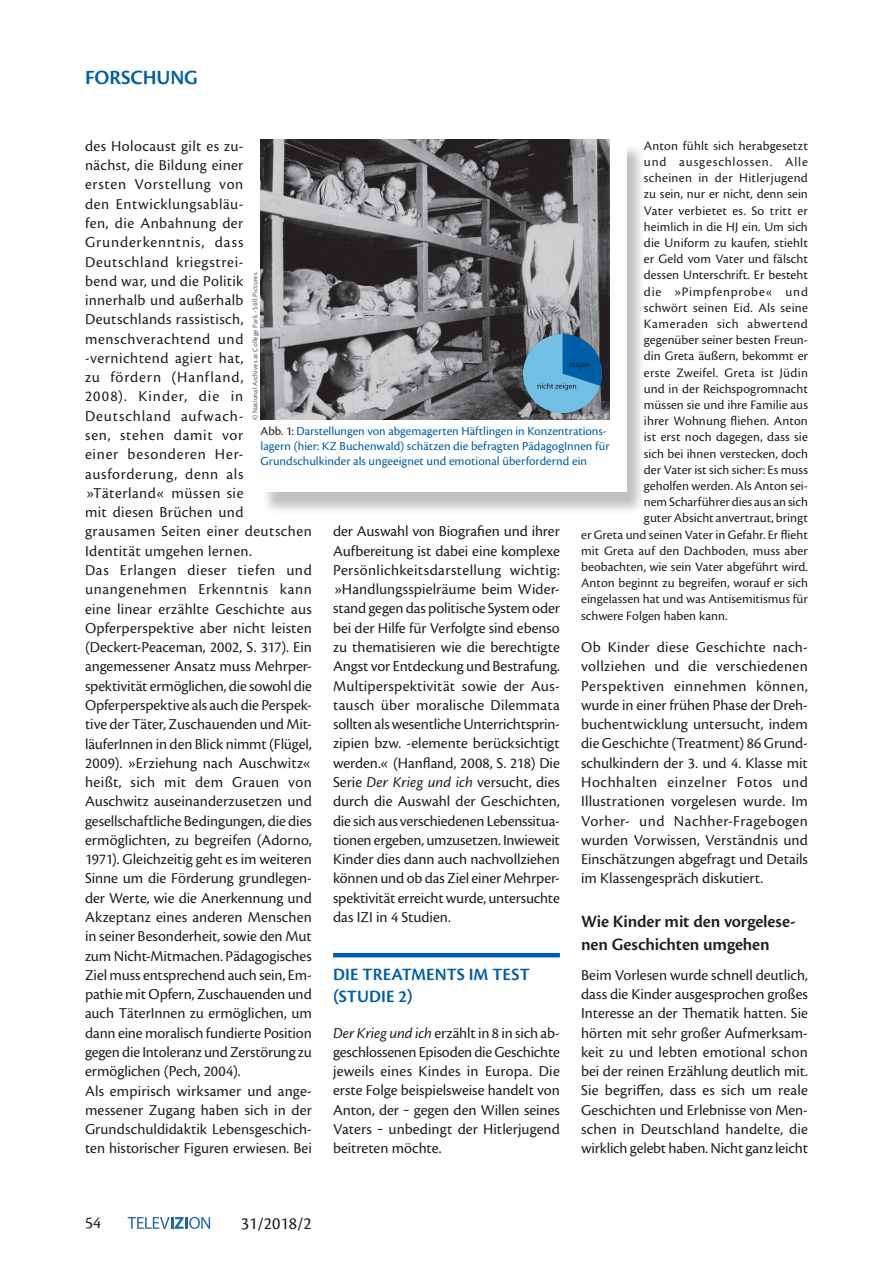
<style>
.page{position:relative;width:893px;height:1263px;background:#fff}
.page>*{position:absolute;margin:0;border:0;box-sizing:border-box;transform-origin:0 0}
.t1{font:600 21px "Cronos Pro";letter-spacing:-.005em;color:#005ea8}
.t2{font:600 18px/22.5px "Cronos Pro";letter-spacing:-.005em;color:#231f20}
.t3{font:600 18px/22.5px "Cronos Pro";letter-spacing:.005em;color:#005ea8}
.t4{font:18px "Cronos Pro";color:#231f20}
.t5{font:17.25px "Cronos Pro";color:#231f20}
.t6{font:15.75px/19.4px "Cronos Pro";letter-spacing:.005em;color:#231f20;text-align:justify}
.t7{font:13.5px "Cronos Pro";letter-spacing:.005em;color:#231f20}
.t8{font:13.5px "Cronos Pro";letter-spacing:.025em;color:#231f20}
.t9{font:13.5px "Cronos Pro";letter-spacing:.065em;color:#231f20}
.t10{font:13.5px "Cronos Pro";letter-spacing:.04em;color:#231f20}
.t11{font:13.5px "Cronos Pro";letter-spacing:.06em;color:#231f20}
.t12{font:12.75px/15.3px "Cronos Pro";letter-spacing:.005em;color:#005ea8}
.t13{font:7.5px "Cronos Pro";letter-spacing:.015em;color:#57585a}
.s1{color:#231f20}
.s2{font-style:italic}
</style>
<div class="page">
<svg style="left:128px;top:1217px;width:82px;height:12px"></svg>
<hr style="left:333px;top:953px;width:227px;height:4px;background:#005ea8">
<div style="left:261px;top:144px;width:385px;height:371px;background:#231f20;opacity:.28"></div>
<div style="left:260px;top:139px;width:367px;height:353px;background:#fff"></div>
<img style="left:260px;top:139px;width:350px;height:280px">
<img style="left:524px;top:335px;width:78px;height:78px">
<h1 class="t1" style="left:85px;top:65px;width:114px">FORSCHUNG</h1>
<p class="t6" style="left:85px;top:136px;width:228px;text-align:left">des Holocaust gilt es zu-<br>nächst, die Bildung einer<br>ersten Vorstellung von<br>den Entwicklungsabläu-<br>fen, die Anbahnung der<br>Grunderkenntnis, dass<br>Deutschland kriegstrei-<br>bend war, und die Politik<br>innerhalb und außerhalb<br>Deutschlands rassistisch, menschverachtend und -vernichtend agiert hat,<br>zu fördern (Hanfland,<br>2008). Kinder, die in<br>Deutschland aufwach-<br>sen, stehen damit vor<br>einer besonderen Her&shy;ausforderung, denn als »Täterland« müssen sie<br>mit diesen Brüchen und grausamen Seiten einer deutschen<br>Identität umgehen lernen.<br>Das Erlangen dieser tiefen und unangenehmen Erkenntnis kann eine linear erzählte Geschichte aus<br>Opferperspektive aber nicht leisten (Deckert-Peaceman, 2002, S. 317). Ein angemessener Ansatz muss Mehrper&shy;spektivität ermöglichen, die sowohl die<br>Opferperspektive als auch die Perspek&shy;tive der Täter, Zuschauenden und Mit&shy;läuferInnen in den Blick nimmt (Flügel,<br>2009). »Erziehung nach Auschwitz« heißt, sich mit dem Grauen von<br>Auschwitz auseinanderzusetzen und gesellschaftliche Bedingungen, die dies ermöglichten, zu begreifen (Adorno,<br>1971). Gleichzeitig geht es im weiteren<br>Sinne um die Förderung grundlegen&shy;der Werte, wie die Anerkennung und<br>Akzeptanz eines anderen Menschen in seiner Besonderheit, sowie den Mut zum Nicht-Mitmachen. Pädagogisches<br>Ziel muss entsprechend auch sein, Em&shy;pathie mit Opfern, Zuschauenden und auch TäterInnen zu ermöglichen, um dann eine moralisch fundierte Position gegen die Intoleranz und Zerstörung zu ermöglichen (Pech, 2004).<br>Als empirisch wirksamer und ange&shy;messener Zugang haben sich in der<br>Grundschuldidaktik Lebensgeschich&shy;ten historischer Figuren erwiesen. Bei</p>
<p class="t7" style="left:644px;top:138px;width:166px">Anton fühlt sich herabgesetzt</p>
<p class="t9" style="left:644px;top:154px;width:165px">und ausgeschlossen. Alle</p>
<p class="t8" style="left:644px;top:170px;width:165px">scheinen in der Hitlerjugend</p>
<p class="t7" style="left:644px;top:186px;width:165px">zu sein, nur er nicht, denn sein</p>
<p class="t7" style="left:644px;top:203px;width:165px">Vater verbietet es. So tritt er</p>
<p class="t7" style="left:644px;top:219px;width:165px">heimlich in die HJ ein. Um sich</p>
<p class="t7" style="left:644px;top:235px;width:166px">die Uniform zu kaufen, stiehlt</p>
<p class="t7" style="left:644px;top:251px;width:165px">er Geld vom Vater und fälscht</p>
<p class="t7" style="left:644px;top:267px;width:165px">dessen Unterschrift. Er besteht</p>
<p class="t11" style="left:644px;top:284px;width:166px">die »Pimpfenprobe« und</p>
<p class="t7" style="left:644px;top:300px;width:165px">schwört seinen Eid. Als seine</p>
<p class="t10" style="left:644px;top:316px;width:165px">Kameraden sich abwertend</p>
<p class="t7" style="left:644px;top:332px;width:165px">gegenüber seiner besten Freun-</p>
<p class="t7" style="left:644px;top:348px;width:166px">din Greta äußern, bekommt er</p>
<p class="t7" style="left:644px;top:365px;width:166px">erste Zweifel. Greta ist Jüdin</p>
<p class="t7" style="left:644px;top:381px;width:166px">und in der Reichspogromnacht</p>
<p class="t7" style="left:644px;top:397px;width:166px">müssen sie und ihre Familie aus</p>
<p class="t7" style="left:644px;top:413px;width:165px">ihrer Wohnung fliehen. Anton</p>
<p class="t7" style="left:644px;top:429px;width:165px">ist erst noch dagegen, dass sie</p>
<p class="t7" style="left:644px;top:446px;width:166px">sich bei ihnen verstecken, doch</p>
<p class="t7" style="left:644px;top:462px;width:166px">der Vater ist sich sicher: Es muss</p>
<p class="t7" style="left:644px;top:478px;width:165px">geholfen werden. Als Anton sei-</p>
<p class="t7" style="left:644px;top:494px;width:166px">nem Scharführer dies aus an sich</p>
<p class="t7" style="left:644px;top:510px;width:166px">guter Absicht anvertraut, bringt</p>
<p class="t7" style="left:581px;top:527px;width:228px">er Greta und seinen Vater in Gefahr. Er flieht</p>
<p class="t7" style="left:581px;top:543px;width:228px">mit Greta auf den Dachboden, muss aber</p>
<p class="t7" style="left:581px;top:559px;width:228px">beobachten, wie sein Vater abgeführt wird.</p>
<p class="t7" style="left:581px;top:575px;width:228px">Anton beginnt zu begreifen, worauf er sich</p>
<p class="t7" style="left:581px;top:591px;width:228px">eingelassen hat und was Antisemitismus für</p>
<p class="t7" style="left:581px;top:608px;width:148px">schwere Folgen haben kann.</p>
<p class="t6" style="left:581px;top:637px;width:228px">Ob Kinder diese Geschichte nach&shy;vollziehen und die verschiedenen Perspektiven einnehmen können, wurde in einer frühen Phase der Dreh&shy;buchentwicklung untersucht, indem die Geschichte (Treatment) 86 Grund&shy;schulkindern der 3. und 4. Klasse mit Hochhalten einzelner Fotos und Illustrationen vorgelesen wurde. Im Vorher- und Nachher-Fragebogen wurden Vorwissen, Verständnis und Einschätzungen abgefragt und Details im Klassengespräch diskutiert.</p>
<p class="t2" style="left:581px;top:910px;width:216px">Wie Kinder mit den vorgelese&shy;nen Geschichten umgehen</p>
<p class="t6" style="left:581px;top:965px;width:228px">Beim Vorlesen wurde schnell deutlich, dass die Kinder ausgesprochen großes Interesse an der Thematik hatten. Sie hörten mit sehr großer Aufmerksam&shy;keit zu und lebten emotional schon bei der reinen Erzählung deutlich mit.<br>Sie begriffen, dass es sich um reale Geschichten und Erlebnisse von Men&shy;schen in Deutschland handelte, die wirklich gelebt haben. Nicht ganz leicht</p>
<p class="t13" style="left:251px;top:420px;width:149px;rotate:-90deg">© National Archives at College Park - Still Pictures</p>
<p class="t12" style="left:260px;top:423px;width:351px"><span class="s1">Abb. 1:</span> Darstellungen von abgemagerten Häftlingen in Konzentrations&shy;lagern (hier: KZ Buchenwald) schätzen die befragten PädagogInnen für<br>Grundschulkinder als ungeeignet und emotional überfordernd ein</p>
<p class="t6" style="left:333px;top:522px;width:228px">der Auswahl von Biografien und ihrer Aufbereitung ist dabei eine komplexe Persönlichkeitsdarstellung wichtig: »Handlungsspielräume beim Wider&shy;stand gegen das politische System oder bei der Hilfe für Verfolgte sind ebenso zu thematisieren wie die berechtigte Angst vor Entdeckung und Bestrafung.<br>Multiperspektivität sowie der Aus&shy;tausch über moralische Dilemmata sollten als wesentliche Unterrichtsprin&shy;zipien bzw. -elemente berücksichtigt werden.« (Hanfland, 2008, S. 218) Die Serie <span class="s2">Der Krieg und ich</span> versucht, dies durch die Auswahl der Geschichten, die sich aus verschiedenen Lebenssitua&shy;tionen ergeben, umzusetzen. Inwieweit Kinder dies dann auch nachvollziehen können und ob das Ziel einer Mehrper&shy;spektivität erreicht wurde, untersuchte das IZI in 4 Studien.</p>
<p class="t3" style="left:333px;top:963px;width:198px">DIE TREATMENTS IM TEST (STUDIE 2)</p>
<p class="t6" style="left:333px;top:1023px;width:228px"><span class="s2">Der Krieg und ich</span> erzählt in 8 in sich ab&shy;geschlossenen Episoden die Geschichte jeweils eines Kindes in Europa. Die erste Folge beispielsweise handelt von Anton, der ‒ gegen den Willen seines Vaters ‒ unbedingt der Hitlerjugend beitreten möchte.</p>
<p class="t5" style="left:85px;top:1213px;width:17px">54</p>
<p class="t4" style="left:241px;top:1213px;width:73px">31/2018/2</p>
</div>
